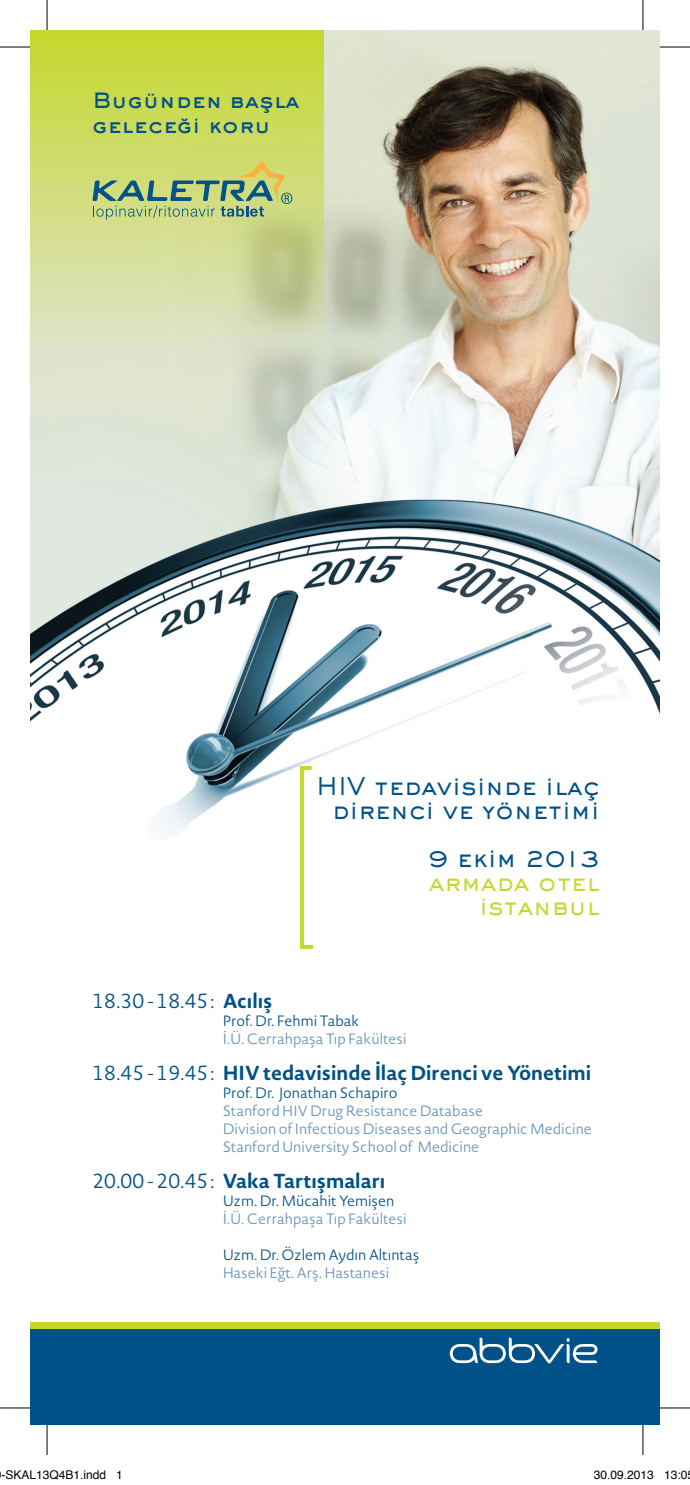
<style>
.page{position:relative;width:690px;height:1485px;background:#fff}
.page>*{position:absolute;margin:0;border:0;box-sizing:border-box;transform-origin:0 0}
.t1{font:500 24px/24px "Sackers Gothic Std";color:#005187;text-align:right;scale:.95 1}
.t2{font:500 24px "Sackers Gothic Std";color:#c4d82d;scale:.95 1}
.t3{font:800 20.8px "Sackers Gothic Std";color:#005187}
.t4{font:700 20px "Novel Sans Rd Pro";color:#005187}
.t5{font:300 20px "Novel Sans Rd Pro";color:#005187}
.t6{font:300 14.8px "Novel Sans Rd Pro";color:#6892bb}
.t7{font:300 14.8px "Novel Sans Rd Pro";color:#005187}
.t8{font:12px "Helvetica";color:#000}
.s1{font-weight:700}
.s2{font-weight:300}
</style>
<div class="page">
<img style="left:30px;top:30px;width:629px;height:807px">
<div style="left:30px;top:1329px;width:629px;height:96px;background:#005187"></div>
<div style="left:30px;top:1322px;width:629px;height:7px;background:#c4d82d"></div>
<svg style="left:449px;top:1337px;width:148px;height:26px"></svg>
<svg style="left:30px;top:30px;width:293px;height:321px;background:#ceda79"></svg>
<svg style="left:92px;top:162px;width:200px;height:58px;background:#adc27b"></svg>
<svg style="left:298px;top:764px;width:19px;height:185px"></svg>
<hr style="left:0;top:47px;width:30px;height:1px;background:#000">
<hr style="left:659px;top:47px;width:30px;height:1px;background:#000">
<hr style="left:0;top:1407px;width:30px;height:1px;background:#000">
<hr style="left:659px;top:1407px;width:30px;height:1px;background:#000">
<hr style="left:47px;top:0;width:1px;height:30px;background:#000">
<hr style="left:47px;top:1425px;width:1px;height:30px;background:#000">
<hr style="left:642px;top:0;width:1px;height:30px;background:#000">
<hr style="left:642px;top:1425px;width:1px;height:30px;background:#000">
<p class="t3" style="left:92px;top:86px;width:209px">Bugünden başla</p>
<p class="t3" style="left:92px;top:111px;width:180px">geleceği koru</p>
<p class="t1" style="left:316px;top:773px;width:300px">HIV tedavisinde ilaç direnci ve yönetimi</p>
<p class="t1" style="left:428px;top:845px;width:182px">9 ekim 2013</p>
<p class="t2" style="left:429px;top:866px;width:181px">armada otel</p>
<p class="t2" style="left:479px;top:890px;width:128px">istanbul</p>
<p class="t5" style="left:92px;top:987px;width:181px">18.30 - 18.45: <span class="s1">Acılış</span></p>
<p class="t7" style="left:222px;top:1010px;width:138px">Prof. Dr. Fehmi Tabak</p>
<p class="t6" style="left:222px;top:1028px;width:185px">İ.Ü. Cerrahpaşa Tıp Fakültesi</p>
<p class="t4" style="left:92px;top:1058px;width:500px"><span class="s2">18.45 - 19.45:</span> HIV tedavisinde İlaç Direnci ve Yönetimi</p>
<p class="t7" style="left:222px;top:1082px;width:176px">Prof. Dr. Jonathan Schapiro</p>
<p class="t6" style="left:222px;top:1100px;width:262px">Stanford HIV Drug Resistance Database</p>
<p class="t6" style="left:222px;top:1118px;width:370px">Division of Infectious Diseases and Geographic Medicine</p>
<p class="t6" style="left:222px;top:1136px;width:258px">Stanford University School of Medicine</p>
<p class="t4" style="left:92px;top:1166px;width:294px"><span class="s2">20.00 - 20.45:</span> Vaka Tartışmaları</p>
<p class="t7" style="left:222px;top:1190px;width:173px">Uzm. Dr. Mücahit Yemişen</p>
<p class="t6" style="left:222px;top:1208px;width:185px">İ.Ü. Cerrahpaşa Tıp Fakültesi</p>
<p class="t7" style="left:222px;top:1244px;width:198px">Uzm. Dr. Özlem Aydın Altıntaş</p>
<p class="t6" style="left:222px;top:1262px;width:168px">Haseki Eğt. Arş. Hastanesi</p>
<p class="t8" style="left:1px;top:1465px;width:123px">-SKAL13Q4B1.indd 1</p>
<p class="t8" style="left:593px;top:1465px;width:95px">30.09.2013 13:0</p>
</div>
